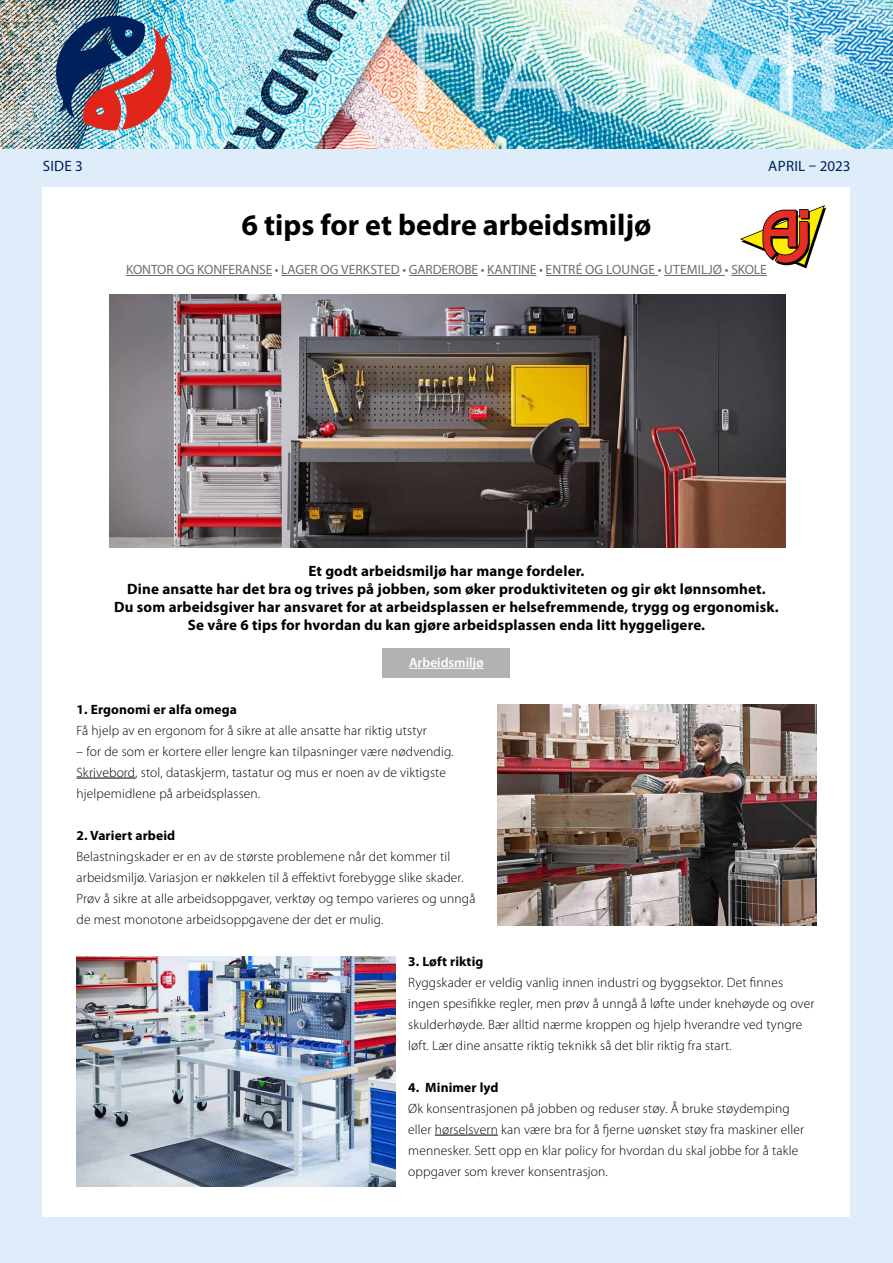
<style>
.page{position:relative;width:893px;height:1263px;background:#dfedfa}
.page>*{position:absolute;margin:0;border:0;box-sizing:border-box;transform-origin:0 0}
.t1{font:700 30px "Myriad Pro";color:#000}
.t2{font:700 15px/18px "Myriad Pro";letter-spacing:.01em;color:#000;text-align:center}
.t3{font:15px "Myriad Pro";letter-spacing:.02em;color:#00205c}
.t4{font:300 13.5px/21px "Myriad Pro";letter-spacing:.01em;color:#000}
.t5{font:13.5px "Myriad Pro";letter-spacing:-.01em;color:#706f6f}
.t6{font:700 13.5px "Myriad Pro";letter-spacing:.01em;color:#000}
.t7{font:600 13.5px "Myriad Pro";color:#fff}
</style>
<div class="page">
<img style="left:0;top:0;width:893px;height:149px">
<img style="left:417px;top:24px;width:432px;height:116px">
<img style="left:50px;top:11px;width:124px;height:120px">
<div style="left:43px;top:187px;width:807px;height:1029px;background:#fff"></div>
<hr style="left:126px;top:275px;width:146px;height:1px;background:#706f6f">
<hr style="left:281px;top:275px;width:119px;height:1px;background:#706f6f">
<hr style="left:409px;top:275px;width:69px;height:1px;background:#706f6f">
<hr style="left:487px;top:275px;width:49px;height:1px;background:#706f6f">
<hr style="left:546px;top:275px;width:112px;height:1px;background:#706f6f">
<hr style="left:664px;top:275px;width:61px;height:1px;background:#706f6f">
<hr style="left:731px;top:275px;width:36px;height:1px;background:#706f6f">
<hr style="left:77px;top:778px;width:58px;height:1px;background:#000">
<hr style="left:435px;top:1135px;width:63px;height:1px;background:#000">
<div style="left:383px;top:648px;width:127px;height:30px;background:#b3b2b2"></div>
<hr style="left:409px;top:668px;width:75px;height:1px;background:#fff">
<svg style="left:740px;top:205px;width:86px;height:63px"></svg>
<img style="left:109px;top:294px;width:677px;height:254px">
<img style="left:497px;top:705px;width:319px;height:221px">
<img style="left:77px;top:956px;width:318px;height:230px">
<p class="t3" style="left:43px;top:156px;width:42px">SIDE 3</p>
<p class="t3" style="left:768px;top:156px;width:84px">APRIL – 2023</p>
<h1 class="t1" style="left:242px;top:205px;width:411px">6 tips for et bedre arbeidsmiljø</h1>
<p class="t5" style="left:126px;top:261px;width:642px">KONTOR OG KONFERANSE • LAGER OG VERKSTED • GARDEROBE • KANTINE • ENTRÉ OG LOUNGE • UTEMILJØ • SKOLE</p>
<p class="t2" style="left:114px;top:561px;width:666px">Et godt arbeidsmiljø har mange fordeler.<br>Dine ansatte har det bra og trives på jobben, som øker produktiviteten og gir økt lønnsomhet.<br>Du som arbeidsgiver har ansvaret for at arbeidsplassen er helsefremmende, trygg og ergonomisk.<br>Se våre 6 tips for hvordan du kan gjøre arbeidsplassen enda litt hyggeligere.</p>
<p class="t7" style="left:409px;top:654px;width:76px">Arbeidsmiljø</p>
<p class="t6" style="left:77px;top:700px;width:162px">1. Ergonomi er alfa omega</p>
<p class="t4" style="left:77px;top:719px;width:352px">Få hjelp av en ergonom for å sikre at alle ansatte har riktig utstyr</p>
<p class="t4" style="left:77px;top:740px;width:379px">– for de som er kortere eller lengre kan tilpasninger være nødvendig.<br>Skrivebord, stol, dataskjerm, tastatur og mus er noen av de viktigste hjelpemidlene på arbeidsplassen.</p>
<p class="t6" style="left:77px;top:826px;width:100px">2. Variert arbeid</p>
<p class="t4" style="left:77px;top:846px;width:400px">Belastningskader er en av de største problemene når det kommer til arbeidsmiljø. Variasjon er nøkkelen til å effektivt forebygge slike skader.<br>Prøv å sikre at alle arbeidsoppgaver, verktøy og tempo varieres og unngå de mest monotone arbeidsoppgavene der det er mulig.</p>
<p class="t6" style="left:408px;top:952px;width:77px">3. Løft riktig</p>
<p class="t4" style="left:408px;top:972px;width:408px">Ryggskader er veldig vanlig innen industri og byggsektor. Det finnes ingen spesifikke regler, men prøv å unngå å løfte under knehøyde og over skulderhøyde. Bær alltid nærme kroppen og hjelp hverandre ved tyngre løft. Lær dine ansatte riktig teknikk så det blir riktig fra start.</p>
<p class="t6" style="left:408px;top:1078px;width:92px">4. Minimer lyd</p>
<p class="t4" style="left:408px;top:1098px;width:397px">Øk konsentrasjonen på jobben og reduser støy. Å bruke støydemping eller hørselsvern kan være bra for å fjerne uønsket støy fra maskiner eller mennesker. Sett opp en klar policy for hvordan du skal jobbe for å takle oppgaver som krever konsentrasjon.</p>
</div>
